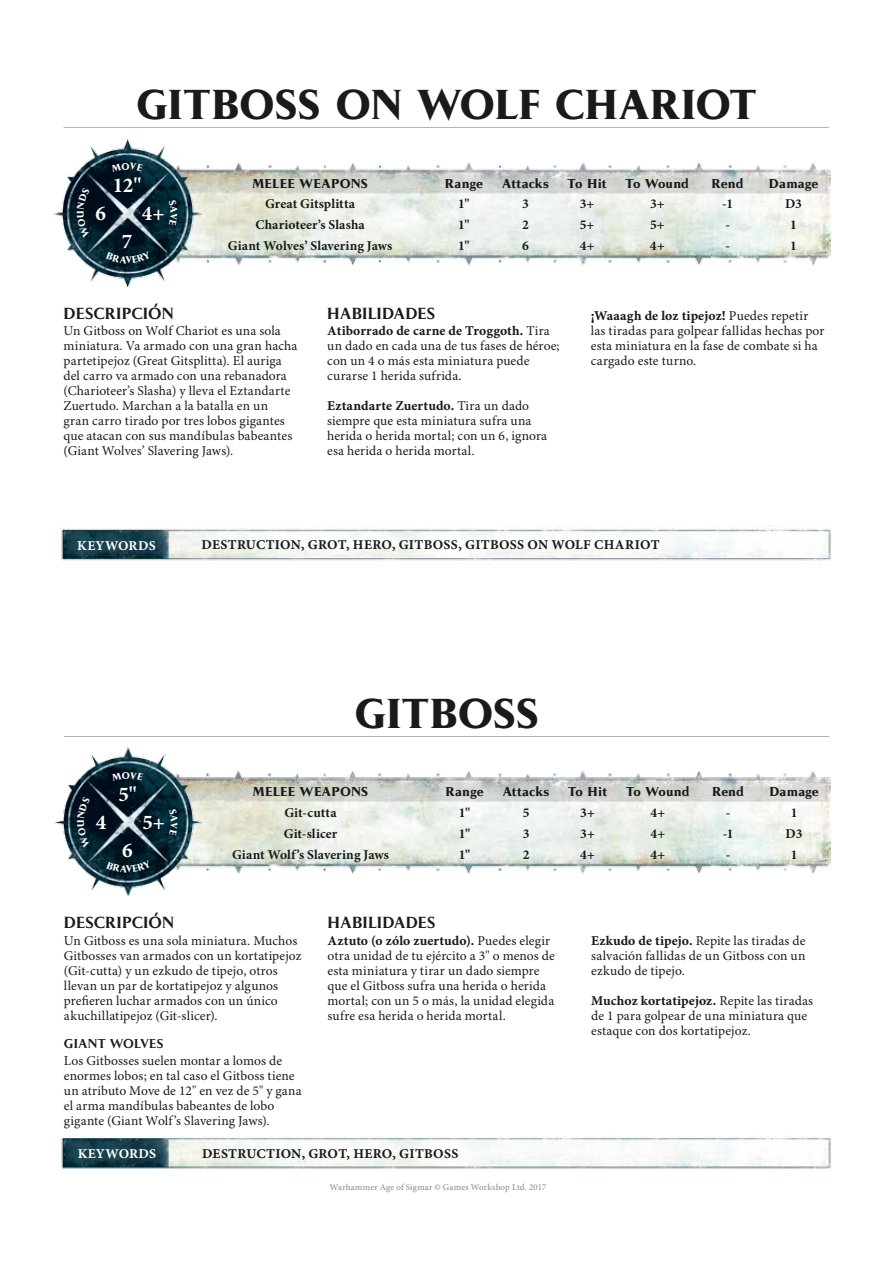
<style>
.page{position:relative;width:893px;height:1263px;background:#fff}
.page>*{position:absolute;margin:0;border:0;box-sizing:border-box;transform-origin:0 0}
.t1{font:700 39px "Pompei Std";color:#1a1a18}
.t2{font:700 21px "Minion Pro";color:#fff}
.t3{font:600 15px "Pompei Std";letter-spacing:.01em;color:#1a1a18}
.t4{font:13.5px/15px "Minion Pro";letter-spacing:.01em;color:#1a1a18}
.t5{font:13.5px "Minion Pro Bold Capt";letter-spacing:.015em;color:#1a1a18}
.t6{font:700 13.5px "Minion Pro";letter-spacing:.005em;color:#1a1a18}
.t7{font:13.5px "Minion Pro Bold Capt";letter-spacing:.01em;color:#fff}
.t8{font:700 12px "Pompei Std";letter-spacing:.02em;color:#1a1a18}
.t9{font:600 12px "Pompei Std";letter-spacing:.035em;color:#1a1a18}
.t10{font:9px "Minion Pro";letter-spacing:.02em;color:#878786}
.s1{font-family:"Minion Pro"}
.s2{font-family:"Minion Pro Bold Capt"}
</style>
<div class="page">
<img style="left:201px;top:162px;width:629px;height:104px">
<img style="left:54px;top:139px;width:147px;height:148px">
<img style="left:61px;top:525px;width:770px;height:36px">
<img style="left:201px;top:770px;width:629px;height:104px">
<img style="left:54px;top:748px;width:147px;height:147px">
<img style="left:61px;top:1136px;width:770px;height:35px">
<hr style="left:64px;top:127px;width:765px;height:1px;background:#b1b2b3">
<hr style="left:64px;top:736px;width:765px;height:1px;background:#b1b2b3">
<svg style="left:111px;top:163px;width:32px;height:9px"></svg>
<svg style="left:169px;top:200px;width:8px;height:26px"></svg>
<svg style="left:106px;top:251px;width:45px;height:12px"></svg>
<svg style="left:77px;top:188px;width:13px;height:50px"></svg>
<svg style="left:112px;top:772px;width:32px;height:9px"></svg>
<svg style="left:169px;top:809px;width:9px;height:26px"></svg>
<svg style="left:106px;top:860px;width:45px;height:12px"></svg>
<svg style="left:77px;top:797px;width:13px;height:50px"></svg>
<h1 class="t1" style="left:136px;top:79px;width:622px">GITBOSS ON WOLF CHARIOT</h1>
<h2 class="t2" style="left:113px;top:173px;width:30px">12"</h2>
<h2 class="t2" style="left:95px;top:201px;width:12px">6</h2>
<h2 class="t2" style="left:142px;top:201px;width:24px">4+</h2>
<h2 class="t2" style="left:122px;top:229px;width:12px">7</h2>
<p class="t8" style="left:252px;top:175px;width:117px">MELEE WEAPONS</p>
<p class="t8" style="left:445px;top:175px;width:40px">Range</p>
<p class="t8" style="left:502px;top:175px;width:48px">Attacks</p>
<p class="t8" style="left:568px;top:175px;width:41px">To Hit</p>
<p class="t8" style="left:626px;top:175px;width:65px">To Wound</p>
<p class="t8" style="left:712px;top:175px;width:34px">Rend</p>
<p class="t8" style="left:769px;top:175px;width:51px">Damage</p>
<p class="t6" style="left:265px;top:196px;width:92px">Great Gitsplitta</p>
<p class="t6" style="left:458px;top:196px;width:13px">1"</p>
<p class="t6" style="left:522px;top:196px;width:8px">3</p>
<p class="t6" style="left:580px;top:196px;width:16px">3+</p>
<p class="t6" style="left:650px;top:196px;width:16px">3+</p>
<p class="t6" style="left:722px;top:196px;width:12px">-1</p>
<p class="t6" style="left:785px;top:196px;width:18px">D3</p>
<p class="t6" style="left:255px;top:217px;width:111px">Charioteer’s Slasha</p>
<p class="t6" style="left:458px;top:217px;width:13px">1"</p>
<p class="t6" style="left:522px;top:217px;width:8px">2</p>
<p class="t6" style="left:580px;top:217px;width:16px">5+</p>
<p class="t6" style="left:650px;top:217px;width:16px">5+</p>
<p class="t6" style="left:725px;top:217px;width:6px">-</p>
<p class="t6" style="left:790px;top:217px;width:8px">1</p>
<p class="t6" style="left:228px;top:238px;width:166px">Giant Wolves’ Slavering Jaws</p>
<p class="t6" style="left:458px;top:238px;width:13px">1"</p>
<p class="t6" style="left:522px;top:238px;width:8px">6</p>
<p class="t6" style="left:580px;top:238px;width:16px">4+</p>
<p class="t6" style="left:650px;top:238px;width:16px">4+</p>
<p class="t6" style="left:725px;top:238px;width:6px">-</p>
<p class="t6" style="left:790px;top:238px;width:8px">1</p>
<p class="t3" style="left:64px;top:303px;width:112px">DESCRIPCIÓN</p>
<p class="t4" style="left:64px;top:324px;width:235px">Un Gitboss on Wolf Chariot es una sola miniatura. Va armado con una gran hacha partetipejoz (Great Gitsplitta). El auriga del carro va armado con una rebanadora (Charioteer’s Slasha) y lleva el Eztandarte Zuertudo. Marchan a la batalla en un<br>gran carro tirado por tres lobos gigantes que atacan con sus mandíbulas babeantes (Giant Wolves’ Slavering Jaws).</p>
<p class="t3" style="left:327px;top:303px;width:110px">HABILIDADES</p>
<p class="t5" style="left:327px;top:323px;width:224px">Atiborrado de carne de Troggoth. <span class="s1">Tira</span></p>
<p class="t4" style="left:327px;top:339px;width:234px">un dado en cada una de tus fases de héroe; con un 4 o más esta miniatura puede curarse 1 herida sufrida.</p>
<p class="t5" style="left:327px;top:398px;width:203px">Eztandarte Zuertudo. <span class="s1">Tira un dado</span></p>
<p class="t4" style="left:327px;top:414px;width:221px">siempre que esta miniatura sufra una herida o herida mortal; con un 6, ignora esa herida o herida mortal.</p>
<p class="t5" style="left:591px;top:308px;width:219px">¡Waaagh de loz tipejoz! <span class="s1">Puedes repetir</span></p>
<p class="t4" style="left:591px;top:324px;width:235px">las tiradas para golpear fallidas hechas por esta miniatura en la fase de combate si ha cargado este turno.</p>
<p class="t7" style="left:77px;top:537px;width:80px">KEYWORDS</p>
<p class="t5" style="left:202px;top:536px;width:460px">DESTRUCTION, GROT, HERO, GITBOSS, GITBOSS ON WOLF CHARIOT</p>
<h2 class="t2" style="left:118px;top:782px;width:20px">5"</h2>
<h2 class="t2" style="left:96px;top:810px;width:12px">4</h2>
<h2 class="t2" style="left:142px;top:810px;width:24px">5+</h2>
<h2 class="t2" style="left:122px;top:838px;width:12px">6</h2>
<h1 class="t1" style="left:354px;top:688px;width:186px">GITBOSS</h1>
<p class="t8" style="left:253px;top:784px;width:117px">MELEE WEAPONS</p>
<p class="t8" style="left:445px;top:784px;width:40px">Range</p>
<p class="t8" style="left:503px;top:784px;width:48px">Attacks</p>
<p class="t8" style="left:568px;top:784px;width:41px">To Hit</p>
<p class="t8" style="left:626px;top:784px;width:65px">To Wound</p>
<p class="t8" style="left:712px;top:784px;width:34px">Rend</p>
<p class="t8" style="left:769px;top:784px;width:51px">Damage</p>
<p class="t6" style="left:284px;top:804px;width:54px">Git-cutta</p>
<p class="t6" style="left:459px;top:804px;width:13px">1"</p>
<p class="t6" style="left:523px;top:804px;width:8px">5</p>
<p class="t6" style="left:580px;top:804px;width:16px">3+</p>
<p class="t6" style="left:650px;top:804px;width:16px">4+</p>
<p class="t6" style="left:726px;top:804px;width:6px">-</p>
<p class="t6" style="left:791px;top:804px;width:8px">1</p>
<p class="t6" style="left:284px;top:825px;width:55px">Git-slicer</p>
<p class="t6" style="left:459px;top:825px;width:13px">1"</p>
<p class="t6" style="left:523px;top:825px;width:8px">3</p>
<p class="t6" style="left:580px;top:825px;width:16px">3+</p>
<p class="t6" style="left:650px;top:825px;width:16px">4+</p>
<p class="t6" style="left:723px;top:825px;width:12px">-1</p>
<p class="t6" style="left:786px;top:825px;width:18px">D3</p>
<p class="t6" style="left:232px;top:846px;width:159px">Giant Wolf’s Slavering Jaws</p>
<p class="t6" style="left:459px;top:846px;width:13px">1"</p>
<p class="t6" style="left:523px;top:846px;width:8px">2</p>
<p class="t6" style="left:580px;top:846px;width:16px">4+</p>
<p class="t6" style="left:650px;top:846px;width:16px">4+</p>
<p class="t6" style="left:726px;top:846px;width:6px">-</p>
<p class="t6" style="left:791px;top:846px;width:8px">1</p>
<p class="t3" style="left:64px;top:912px;width:112px">DESCRIPCIÓN</p>
<p class="t4" style="left:64px;top:933px;width:239px">Un Gitboss es una sola miniatura. Muchos Gitbosses van armados con un kortatipejoz (Git-cutta) y un ezkudo de tipejo, otros llevan un par de kortatipejoz y algunos prefieren luchar armados con un único akuchillatipejoz (Git-slicer).</p>
<p class="t9" style="left:64px;top:1035px;width:101px">GIANT WOLVES</p>
<p class="t4" style="left:64px;top:1053px;width:239px">Los Gitbosses suelen montar a lomos de enormes lobos; en tal caso el Gitboss tiene un atributo Move de 12" en vez de 5" y gana el arma mandíbulas babeantes de lobo gigante (Giant Wolf’s Slavering Jaws).</p>
<p class="t3" style="left:328px;top:912px;width:110px">HABILIDADES</p>
<p class="t5" style="left:328px;top:932px;width:224px">Aztuto (o zólo zuertudo). <span class="s1">Puedes elegir</span></p>
<p class="t4" style="left:328px;top:948px;width:229px">otra unidad de tu ejército a 3" o menos de esta miniatura y tirar un dado siempre que el Gitboss sufra una herida o herida mortal; con un 5 o más, la unidad elegida sufre esa herida o herida mortal.</p>
<p class="t7" style="left:78px;top:1146px;width:80px">KEYWORDS</p>
<p class="t5" style="left:202px;top:1145px;width:258px">DESTRUCTION, GROT, HERO, GITBOSS</p>
<p class="t10" style="left:330px;top:1181px;width:218px">Warhammer Age of Sigmar © Games Workshop Ltd. 2017</p>
<p class="t4" style="left:591px;top:933px;width:216px;text-align:justify"><span class="s2">Ezkudo de tipejo.</span> Repite las tiradas de salvación fallidas de un Gitboss con un ezkudo de tipejo.</p>
<p class="t5" style="left:591px;top:992px;width:224px">Muchoz kortatipejoz. <span class="s1">Repite las tiradas</span></p>
<p class="t4" style="left:591px;top:1008px;width:217px">de 1 para golpear de una miniatura que estaque con dos kortatipejoz.</p>
</div>
